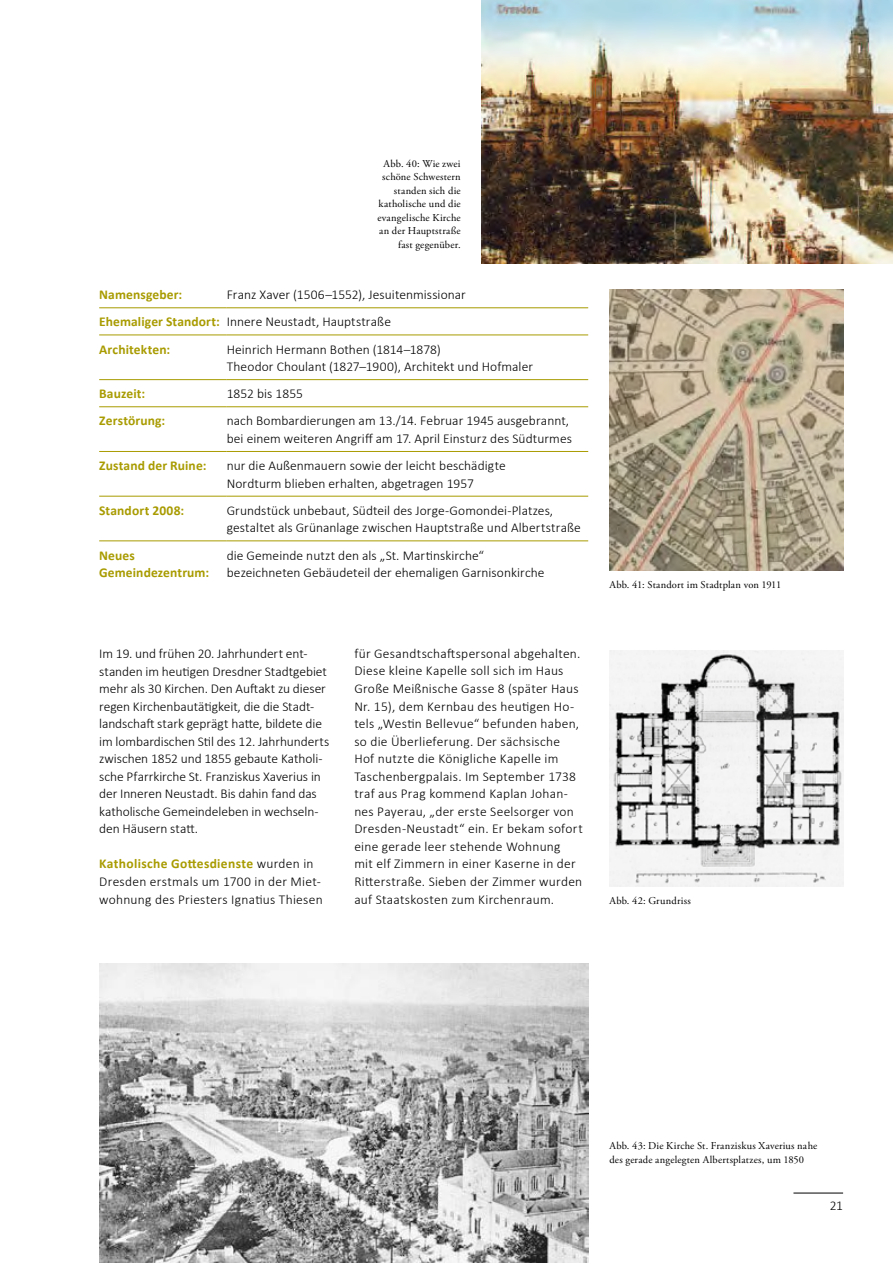
<style>
.page{position:relative;width:893px;height:1263px;background:#fff}
.page>*{position:absolute;margin:0;border:0;box-sizing:border-box;transform-origin:0 0}
.t1{font:300 13.5px/17.5px "Calibri";letter-spacing:.005em;color:#000}
.t2{font:700 13.5px/17.5px "Calibri";letter-spacing:.01em;color:#a89b00}
.t3{font:10.5px/13.5px "Adobe Garamond Pro";letter-spacing:.02em;color:#000}
.s1{font-weight:700;color:#a89b00}
</style>
<div class="page">
<hr style="left:793px;top:1193px;width:50px;height:1px;background:#000">
<hr style="left:99px;top:307px;width:128px;height:1px;background:#a89b00">
<hr style="left:227px;top:307px;width:361px;height:1px;background:#a89b00">
<hr style="left:99px;top:335px;width:128px;height:1px;background:#a89b00">
<hr style="left:227px;top:335px;width:361px;height:1px;background:#a89b00">
<hr style="left:99px;top:379px;width:128px;height:1px;background:#a89b00">
<hr style="left:227px;top:379px;width:361px;height:1px;background:#a89b00">
<hr style="left:99px;top:406px;width:128px;height:1px;background:#a89b00">
<hr style="left:227px;top:406px;width:361px;height:1px;background:#a89b00">
<hr style="left:99px;top:451px;width:128px;height:1px;background:#a89b00">
<hr style="left:227px;top:451px;width:361px;height:1px;background:#a89b00">
<hr style="left:99px;top:496px;width:128px;height:1px;background:#a89b00">
<hr style="left:227px;top:496px;width:361px;height:1px;background:#a89b00">
<hr style="left:99px;top:540px;width:128px;height:1px;background:#a89b00">
<hr style="left:227px;top:540px;width:361px;height:1px;background:#a89b00">
<img style="left:609px;top:650px;width:234px;height:236px">
<img style="left:609px;top:290px;width:234px;height:280px">
<img style="left:99px;top:963px;width:489px;height:300px">
<img style="left:482px;top:0;width:411px;height:264px">
<p class="t3" style="left:377px;top:157px;width:85px;text-align:right">Abb. 40: Wie zwei schöne Schwestern standen sich die katholische und die evangelische Kirche an der Hauptstraße fast gegenüber.</p>
<p class="t1" style="left:99px;top:281px;width:368px;line-height:27.2px;text-indent:128px">Franz Xaver (1506–1552), Jesuitenmissionar<br><span class="s1">Ehemaliger Standort:</span> Innere Neustadt, Hauptstraße<br><span class="s1">Architekten:</span></p>
<p class="t2" style="left:99px;top:286px;width:85px">Namensgeber:</p>
<p class="t1" style="left:227px;top:340px;width:308px">Heinrich Hermann Bothen (1814–1878)<br>Theodor Choulant (1827–1900), Architekt und Hofmaler</p>
<p class="t2" style="left:99px;top:385px;width:47px">Bauzeit:</p>
<p class="t1" style="left:227px;top:385px;width:78px">1852 bis 1855</p>
<p class="t2" style="left:99px;top:412px;width:68px">Zerstörung:</p>
<p class="t1" style="left:227px;top:412px;width:347px">nach Bombardierungen am 13./14. Februar 1945 ausgebrannt, bei einem weiteren Angriff am 17. April Einsturz des Südturmes</p>
<p class="t2" style="left:99px;top:457px;width:109px">Zustand der Ruine:</p>
<p class="t1" style="left:227px;top:457px;width:281px">nur die Außenmauern sowie der leicht beschädigte<br>Nordturm blieben erhalten, abgetragen 1957</p>
<p class="t2" style="left:99px;top:501px;width:87px">Standort 2008:</p>
<p class="t1" style="left:227px;top:501px;width:356px">Grundstück unbebaut, Südteil des Jorge-Gomondei-Platzes, gestaltet als Grünanlage zwischen Hauptstraße und Albertstraße</p>
<p class="t2" style="left:99px;top:546px;width:112px">Neues<br>Gemeindezentrum:</p>
<p class="t1" style="left:227px;top:546px;width:319px">die Gemeinde nutzt den als „St. Martinskirche“ bezeichneten Gebäudeteil der ehemaligen Garnisonkirche</p>
<p class="t1" style="left:99px;top:645px;width:232px">Im 19. und frühen 20. Jahrhundert ent&shy;standen im heutigen Dresdner Stadtgebiet mehr als 30 Kirchen. Den Auftakt zu dieser regen Kirchenbautätigkeit, die die Stadt&shy;landschaft stark geprägt hatte, bildete die im lombardischen Stil des 12. Jahrhunderts zwischen 1852 und 1855 gebaute Katholi&shy;sche Pfarrkirche St. Franziskus Xaverius in der Inneren Neustadt. Bis dahin fand das katholische Gemeindeleben in wechseln&shy;den Häusern statt.</p>
<p class="t1" style="left:99px;top:855px;width:225px"><span class="s1">Katholische Gottesdienste</span> wurden in<br>Dresden erstmals um 1700 in der Miet&shy;wohnung des Priesters Ignatius Thiesen</p>
<p class="t1" style="left:354px;top:644px;width:230px">für Gesandtschaftspersonal abgehalten.<br>Diese kleine Kapelle soll sich im Haus Große Meißnische Gasse 8 (später Haus Nr. 15), dem Kernbau des heutigen Ho&shy;tels „Westin Bellevue“ befunden haben, so die Überlieferung. Der sächsische Hof nutzte die Königliche Kapelle im Taschenbergpalais. Im September 1738 traf aus Prag kommend Kaplan Johan&shy;nes Payerau, „der erste Seelsorger von Dresden-Neustadt“ ein. Er bekam sofort eine gerade leer stehende Wohnung<br>mit elf Zimmern in einer Kaserne in der Ritterstraße. Sieben der Zimmer wurden auf Staatskosten zum Kirchenraum.</p>
<p class="t3" style="left:609px;top:578px;width:173px">Abb. 41: Standort im Stadtplan von 1911</p>
<p class="t3" style="left:609px;top:894px;width:83px">Abb. 42: Grundriss</p>
<p class="t3" style="left:609px;top:1139px;width:209px">Abb. 43: Die Kirche St. Franziskus Xaverius nahe des gerade angelegten Albertsplatzes, um 1850</p>
<p class="t1" style="left:830px;top:1197px;width:15px">21</p>
</div>
